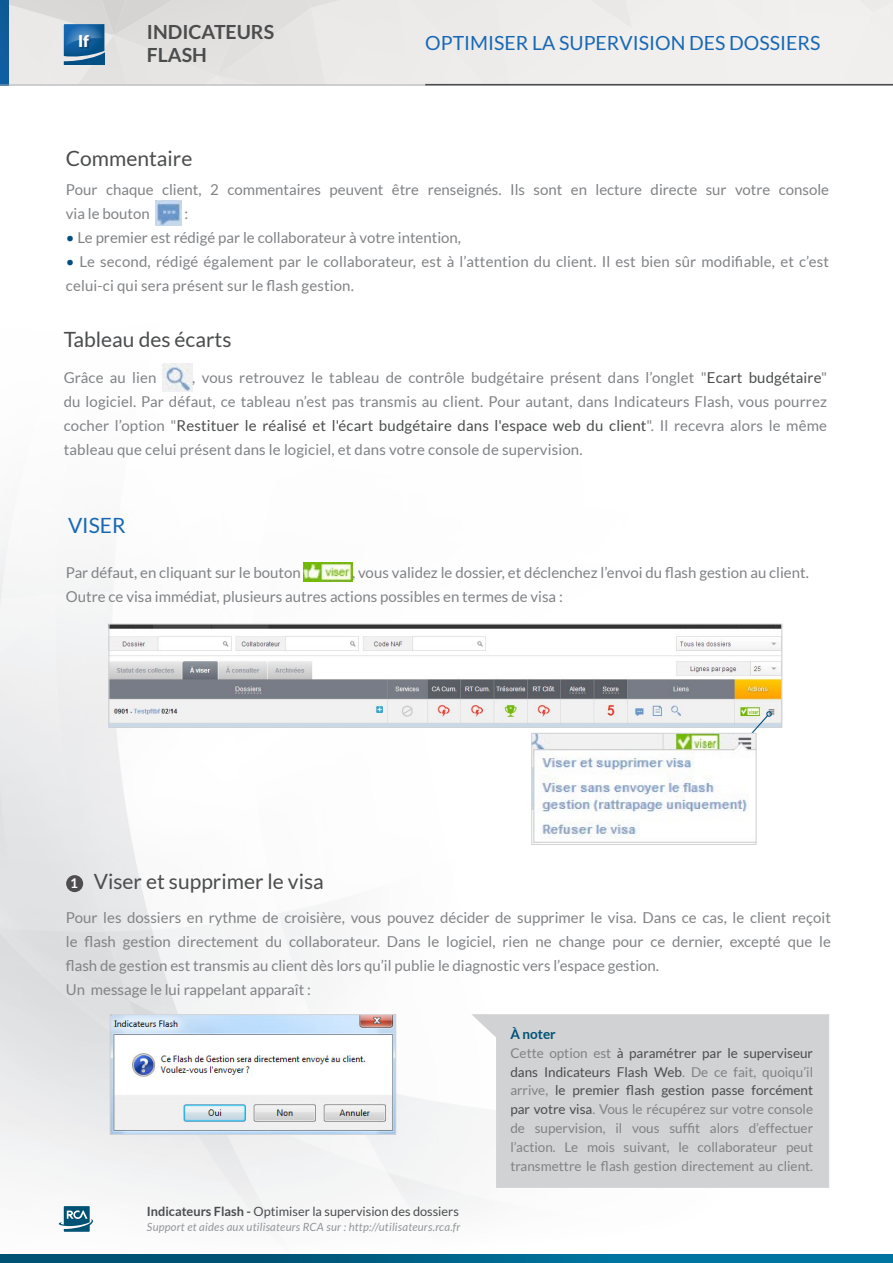
<style>
.page{position:relative;width:893px;height:1263px;background:#fff}
.page>*{position:absolute;margin:0;border:0;box-sizing:border-box;transform-origin:0 0}
.t1{font:21px "Lato";color:#4b4c4d}
.t2{font:21px "Lato";color:#1768b4}
.t3{font:19.5px "Lato";color:#1768b4}
.t4{font:700 19.5px/22.5px "Lato";color:#4b4c4d}
.t5{font:900 16.2px "Lato";color:#fff}
.t6{font:15px/24px "Lato";color:#808285}
.t7{font:13.5px/18.9px "Lato";color:#808285;text-align:justify}
.Style_de_paragraphe{font:700 13.5px "Lato";color:#005274}
.t8{font:700 13.5px "Lato";color:#fff}
.t9{font:12.75px "Lato";color:#4b4c4d}
.t10{font:italic 11.25px "Lato";letter-spacing:.02em;color:#939598}
.s1{color:#014f84}
.s2{color:#4b4c4d}
.s3{font-weight:700}
</style>
<div class="page">
<img style="left:0;top:200px;width:783px;height:1027px">
<svg style="left:0;top:1254px;width:893px;height:9px;background:#00638a"></svg>
<hr style="left:0;top:85px;width:893px;height:1px;background:#a8a9ad">
<svg style="left:0;top:0;width:893px;height:85px;background:#e5e5e5"></svg>
<img style="left:78px;top:33px;width:13px;height:19px">
<svg style="left:57px;top:1204px;width:37px;height:28px"></svg>
<hr style="left:425px;top:84px;width:468px;height:1px;background:#4b4c4d">
<img style="left:156px;top:200px;width:26px;height:25px">
<img style="left:163px;top:364px;width:29px;height:28px">
<img style="left:304px;top:563px;width:48px;height:19px">
<img style="left:111px;top:626px;width:669px;height:100px">
<div style="left:109px;top:624px;width:673px;height:104px;border:1px solid #d1d2d4"></div>
<svg style="left:740px;top:710px;width:33px;height:37px"></svg>
<img style="left:533px;top:735px;width:221px;height:108px">
<div style="left:531px;top:733px;width:225px;height:112px;border:1px solid #d1d2d4"></div>
<div style="left:66px;top:875px;width:17px;height:17px;background:#4f4d50;border-radius:50%"></div>
<img style="left:112px;top:1016px;width:282px;height:117px">
<div style="left:110px;top:1014px;width:286px;height:121px;border:1px solid #d1d2d4"></div>
<svg style="left:471px;top:1014px;width:358px;height:174px;background:#d3d4d6"></svg>
<h2 class="t4" style="left:147px;top:20px;width:129px">INDICATEURS<br>FLASH</h2>
<p class="t5" style="left:78px;top:31px;width:13px">If</p>
<h2 class="t3" style="left:425px;top:32px;width:397px">OPTIMISER LA SUPERVISION DES DOSSIERS</h2>
<p class="t1" style="left:66px;top:146px;width:128px">Commentaire</p>
<p class="t6" style="left:66px;top:177px;width:765px">Pour chaque client, 2 commentaires peuvent être renseignés. Ils sont en lecture directe sur votre console via le bouton</p>
<p class="t6" style="left:184px;top:201px;width:5px">:</p>
<p class="t6" style="left:66px;top:225px;width:397px"><span class="s1">•</span> Le premier est rédigé par le collaborateur à votre intention,</p>
<p class="t6" style="left:66px;top:249px;width:765px"><span class="s1">•</span> Le second, rédigé également par le collaborateur, est à l’attention du client. Il est bien sûr modifiable, et c’est celui-ci qui sera présent sur le flash gestion.</p>
<p class="t1" style="left:64px;top:327px;width:169px">Tableau des écarts</p>
<p class="t6" style="left:64px;top:366px;width:765px;text-align:justify;text-indent:128px">, vous retrouvez le tableau de contrôle budgétaire présent dans l’onglet "<span class="s2">Ecart budgétaire</span>" du logiciel. Par défaut, ce tableau n’est pas transmis au client. Pour autant, dans Indicateurs Flash, vous pourrez cocher l’option "<span class="s2">Restituer le réalisé et l'écart budgétaire dans l'espace web du client</span>". Il recevra alors le même tableau que celui présent dans le logiciel, et dans votre console de supervision.</p>
<p class="t6" style="left:64px;top:366px;width:94px">Grâce au lien</p>
<p class="t2" style="left:68px;top:514px;width:59px">VISER</p>
<p class="t6" style="left:66px;top:560px;width:236px">Par défaut, en cliquant sur le bouton</p>
<p class="t6" style="left:66px;top:560px;width:744px;text-indent:286px">, vous validez le dossier, et déclenchez l’envoi du flash gestion au client.<br>Outre ce visa immédiat, plusieurs autres actions possibles en termes de visa :</p>
<p class="t8" style="left:70px;top:875px;width:9px">1</p>
<p class="t1" style="left:94px;top:870px;width:232px">Viser et supprimer le visa</p>
<p class="t6" style="left:66px;top:905px;width:766px">Pour les dossiers en rythme de croisière, vous pouvez décider de supprimer le visa. Dans ce cas, le client reçoit</p>
<p class="t6" style="left:66px;top:929px;width:766px">le flash gestion directement du collaborateur. Dans le logiciel, rien ne change pour ce dernier, excepté que le</p>
<p class="t6" style="left:66px;top:953px;width:595px">flash de gestion est transmis au client dès lors qu’il publie le diagnostic vers l’espace gestion.</p>
<p class="t6" style="left:66px;top:977px;width:247px">Un message le lui rappelant apparaît :</p>
<p class="t9" style="left:147px;top:1204px;width:313px"><span class="s3">Indicateurs Flash -</span> Optimiser la supervision des dossiers</p>
<p class="t10" style="left:147px;top:1220px;width:315px">Support et aides aux utilisateurs RCA sur : http://utilisateurs.rca.fr</p>
<p class="Style_de_paragraphe" style="left:510px;top:1026px;width:47px">À noter</p>
<p class="t7" style="left:510px;top:1043px;width:304px">Cette option est <span class="s2">à paramétrer par le superviseur dans Indicateurs Flash Web</span>. De ce fait, quoiqu’il arrive, <span class="s2">le premier flash gestion passe forcément par votre visa</span>. Vous le récupérez sur votre console de supervision, il vous suffit alors d’effectuer l’action. Le mois suivant, le collaborateur peut transmettre le flash gestion directement au client.</p>
</div>
